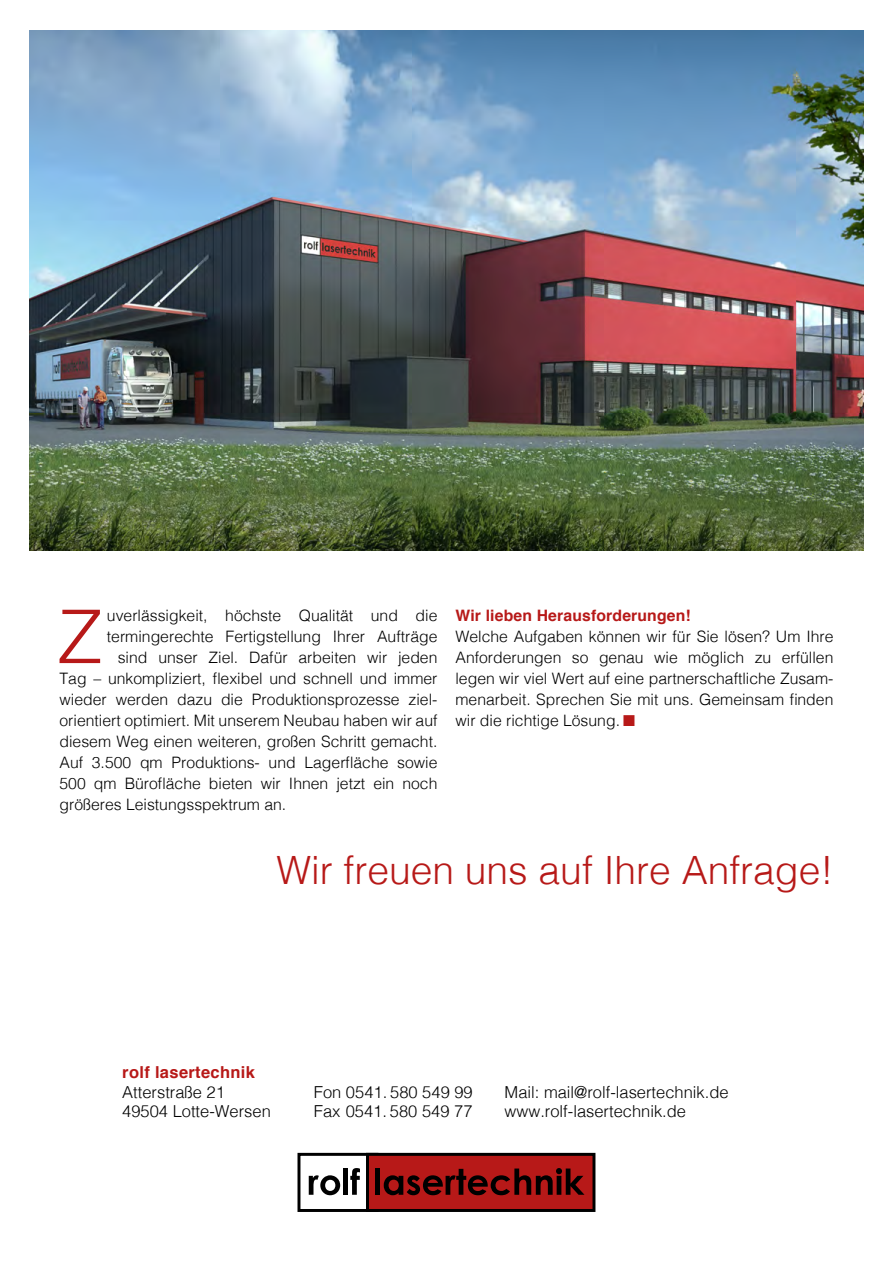
<style>
.page{position:relative;width:893px;height:1263px;background:#fff}
.page>*{position:absolute;margin:0;border:0;box-sizing:border-box;transform-origin:0 0}
.t1{font:300 74.1px "Helvetica";color:#b71918}
.t2{font:300 39px "Helvetica";color:#b71918}
.t3{font:300 16.5px/19.5px "Helvetica";color:#000}
.t4{font:700 16.5px "Helvetica";letter-spacing:.02em;color:#b71918}
.t5{font:300 15.75px/21px "Helvetica";color:#000;text-align:justify}
.t6{font:700 15.75px "Helvetica";letter-spacing:.01em;color:#b71918}
.s1{color:#b71918}
</style>
<div class="page">
<img style="left:30px;top:30px;width:833px;height:521px">
<div style="left:297px;top:1153px;width:81px;height:59px;background:#fff;border:3px solid #000"></div>
<div style="left:366px;top:1153px;width:229px;height:59px;background:#b71918;border:3px solid #000"></div>
<svg style="left:309px;top:1175px;width:31px;height:20px"></svg>
<div style="left:343px;top:1168px;width:5px;height:27px;background:#000"></div>
<svg style="left:350px;top:1168px;width:10px;height:27px"></svg>
<hr style="left:376px;top:1168px;width:4px;height:27px;background:#000">
<svg style="left:384px;top:1168px;width:200px;height:27px"></svg>
<h1 class="t1" style="left:57px;top:574px;width:47px">Z</h1>
<p class="t5" style="left:107px;top:604px;width:332px">uverlässigkeit, höchste Qualität und die</p>
<p class="t5" style="left:107px;top:625px;width:332px">termingerechte Fertigstellung Ihrer Aufträge</p>
<p class="t5" style="left:118px;top:646px;width:321px">sind unser Ziel. Dafür arbeiten wir jeden</p>
<p class="t5" style="left:60px;top:667px;width:379px">Tag – unkompliziert, flexibel und schnell und immer</p>
<p class="t5" style="left:60px;top:688px;width:379px">wieder werden dazu die Produktionsprozesse ziel-</p>
<p class="t5" style="left:60px;top:709px;width:379px">orientiert optimiert. Mit unserem Neubau haben wir auf</p>
<p class="t5" style="left:60px;top:730px;width:379px">diesem Weg einen weiteren, großen Schritt gemacht.</p>
<p class="t5" style="left:60px;top:751px;width:379px">Auf 3.500 qm Produktions- und Lagerfläche sowie</p>
<p class="t5" style="left:60px;top:772px;width:379px">500 qm Bürofläche bieten wir Ihnen jetzt ein noch</p>
<p class="t5" style="left:60px;top:793px;width:228px">größeres Leistungsspektrum an.</p>
<p class="t6" style="left:455px;top:603px;width:237px">Wir lieben Herausforderungen!</p>
<p class="t5" style="left:455px;top:625px;width:379px">Welche Aufgaben können wir für Sie lösen? Um Ihre Anforderungen so genau wie möglich zu erfüllen legen wir viel Wert auf eine partnerschaftliche Zusam&shy;menarbeit. Sprechen Sie mit uns. Gemeinsam finden wir die richtige Lösung. <span class="s1">■</span></p>
<h2 class="t2" style="left:276px;top:837px;width:559px">Wir freuen uns auf Ihre Anfrage!</h2>
<p class="t4" style="left:122px;top:1059px;width:134px">rolf lasertechnik</p>
<p class="t3" style="left:122px;top:1081px;width:150px">Atterstraße 21<br>49504 Lotte-Wersen</p>
<p class="t3" style="left:314px;top:1081px;width:160px">Fon 0541. 580 549 99<br>Fax 0541. 580 549 77</p>
<p class="t3" style="left:505px;top:1081px;width:226px">Mail: mail@rolf-lasertechnik.de www.rolf-lasertechnik.de</p>
</div>
